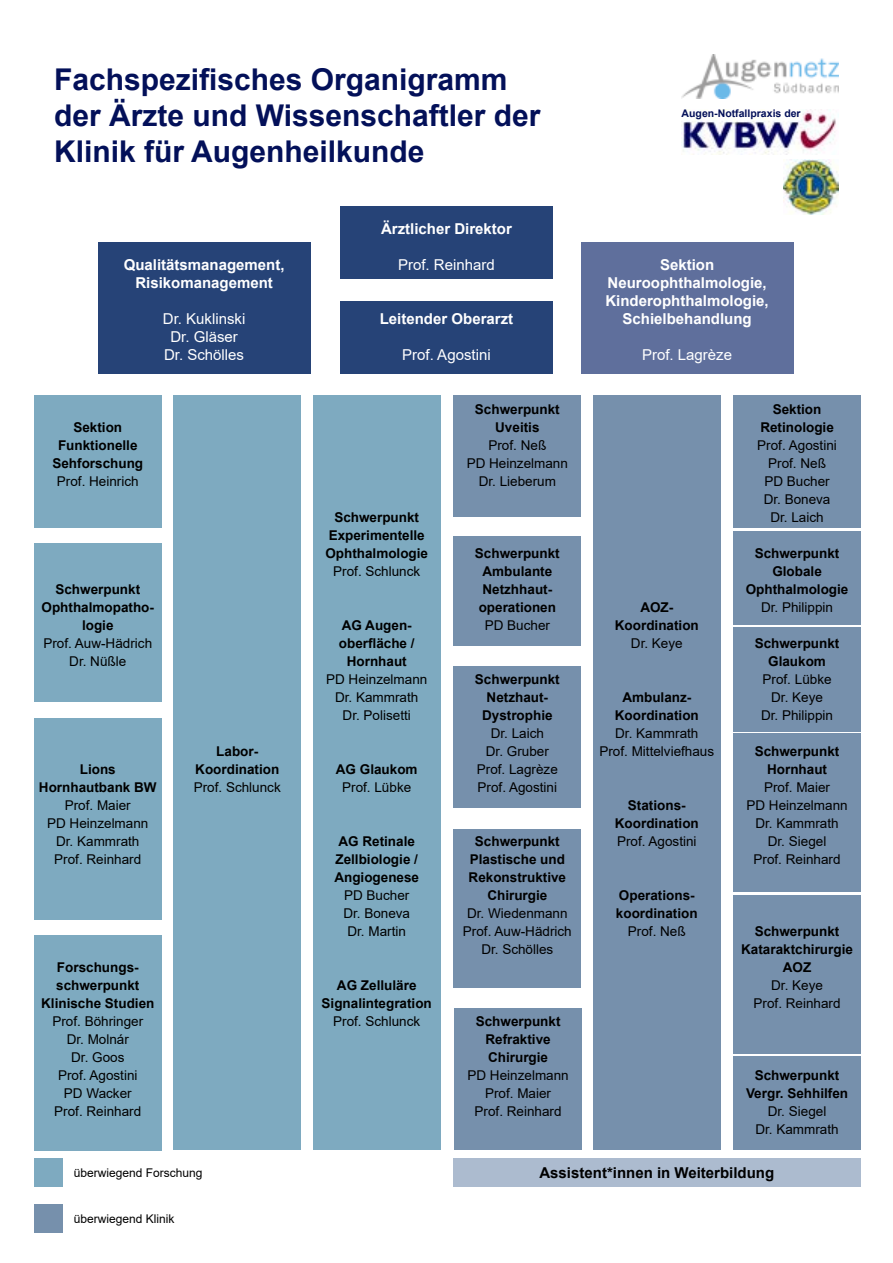
<style>
.page{position:relative;width:893px;height:1263px;background:#fff}
.page>*{position:absolute;margin:0;border:0;box-sizing:border-box;transform-origin:0 0}
.t1{font:700 30px/36px "Arial";color:#031059}
.t2{font:700 15px/18px "Arial";color:#fff;text-align:center}
.t3{font:15px/18px "Arial";color:#fff;text-align:center}
.t4{font:700 15px "Arial";color:#000}
.t5{font:700 13.5px/18px "Arial";color:#000;text-align:center}
.t6{font:13.5px/18px "Arial";color:#000;text-align:center}
.t7{font:12px "Arial";color:#000}
.t8{font:700 10.5px "Arial";color:#031059}
</style>
<div class="page">
<div style="left:340px;top:206px;width:213px;height:73px;background:#264377"></div>
<div style="left:340px;top:301px;width:213px;height:72px;background:#264377"></div>
<div style="left:581px;top:242px;width:212px;height:131px;background:#5f6f9c"></div>
<div style="left:98px;top:242px;width:212px;height:131px;background:#264377"></div>
<div style="left:34px;top:395px;width:128px;height:133px;background:#7eaac0"></div>
<div style="left:173px;top:395px;width:128px;height:755px;background:#7eaac0"></div>
<div style="left:34px;top:543px;width:128px;height:159px;background:#7eaac0"></div>
<div style="left:34px;top:718px;width:128px;height:201px;background:#7eaac0"></div>
<div style="left:34px;top:935px;width:128px;height:215px;background:#7eaac0"></div>
<div style="left:313px;top:395px;width:128px;height:755px;background:#7eaac0"></div>
<div style="left:454px;top:395px;width:127px;height:122px;background:#7690ac"></div>
<div style="left:593px;top:395px;width:128px;height:755px;background:#7690ac"></div>
<div style="left:454px;top:536px;width:127px;height:109px;background:#7690ac"></div>
<div style="left:454px;top:666px;width:127px;height:142px;background:#7690ac"></div>
<div style="left:454px;top:829px;width:127px;height:159px;background:#7690ac"></div>
<div style="left:454px;top:1008px;width:128px;height:142px;background:#7690ac"></div>
<div style="left:733px;top:395px;width:128px;height:133px;background:#7690ac"></div>
<div style="left:733px;top:531px;width:128px;height:93px;background:#7690ac"></div>
<div style="left:733px;top:627px;width:128px;height:104px;background:#7690ac"></div>
<div style="left:733px;top:733px;width:128px;height:159px;background:#7690ac"></div>
<div style="left:733px;top:895px;width:128px;height:159px;background:#7690ac"></div>
<div style="left:733px;top:1057px;width:128px;height:93px;background:#7690ac"></div>
<div style="left:34px;top:1159px;width:28px;height:28px;background:#7eaac0"></div>
<div style="left:34px;top:1204px;width:28px;height:28px;background:#7690ac"></div>
<div style="left:453px;top:1159px;width:407px;height:28px;background:#acbbcf"></div>
<img style="left:682px;top:54px;width:157px;height:45px">
<img style="left:682px;top:109px;width:154px;height:45px">
<img style="left:784px;top:160px;width:55px;height:55px">
<h1 class="t1" style="left:54px;top:62px;width:488px">Fachspezifisches Organigramm der Ärzte und Wissenschaftler der<br>Klinik für Augenheilkunde</h1>
<p class="t2" style="left:124px;top:256px;width:162px">Qualitätsmanagement,<br>Risikomanagement</p>
<p class="t3" style="left:163px;top:310px;width:84px">Dr. Kuklinski<br>Dr. Gläser<br>Dr. Schölles</p>
<p class="t5" style="left:52px;top:418px;width:92px">Sektion<br>Funktionelle<br>Sehforschung</p>
<p class="t6" style="left:57px;top:472px;width:83px">Prof. Heinrich</p>
<p class="t5" style="left:42px;top:580px;width:114px">Schwerpunkt<br>Ophthalmopatho&shy;logie</p>
<p class="t6" style="left:43px;top:634px;width:110px">Prof. Auw-Hädrich<br>Dr. Nüßle</p>
<p class="t5" style="left:39px;top:760px;width:119px">Lions<br>Hornhautbank BW</p>
<p class="t6" style="left:47px;top:796px;width:103px">Prof. Maier<br>PD Heinzelmann<br>Dr. Kammrath<br>Prof. Reinhard</p>
<p class="t5" style="left:195px;top:742px;width:85px">Labor-<br>Koordination</p>
<p class="t6" style="left:194px;top:778px;width:89px">Prof. Schlunck</p>
<p class="t5" style="left:41px;top:958px;width:115px">Forschungs&shy;schwerpunkt<br>Klinische Studien</p>
<p class="t6" style="left:52px;top:1012px;width:92px">Prof. Böhringer<br>Dr. Molnár<br>Dr. Goos<br>Prof. Agostini<br>PD Wacker<br>Prof. Reinhard</p>
<p class="t2" style="left:381px;top:220px;width:132px">Ärztlicher Direktor</p>
<p class="t3" style="left:398px;top:256px;width:98px">Prof. Reinhard</p>
<p class="t2" style="left:380px;top:310px;width:135px">Leitender Oberarzt</p>
<p class="t3" style="left:402px;top:346px;width:90px">Prof. Agostini</p>
<p class="t5" style="left:325px;top:508px;width:104px">Schwerpunkt<br>Experimentelle<br>Ophthalmologie</p>
<p class="t6" style="left:333px;top:562px;width:89px">Prof. Schlunck</p>
<p class="t5" style="left:339px;top:616px;width:77px">AG Augen&shy;oberfläche /<br>Hornhaut</p>
<p class="t6" style="left:326px;top:670px;width:103px">PD Heinzelmann<br>Dr. Kammrath<br>Dr. Polisetti</p>
<p class="t5" style="left:336px;top:760px;width:83px">AG Glaukom</p>
<p class="t6" style="left:342px;top:778px;width:71px">Prof. Lübke</p>
<p class="t5" style="left:334px;top:832px;width:86px">AG Retinale<br>Zellbiologie /<br>Angiogenese</p>
<p class="t6" style="left:343px;top:886px;width:68px">PD Bucher<br>Dr. Boneva<br>Dr. Martin</p>
<p class="t5" style="left:322px;top:976px;width:112px">AG Zelluläre<br>Signalintegration</p>
<p class="t6" style="left:333px;top:1012px;width:89px">Prof. Schlunck</p>
<p class="t5" style="left:475px;top:400px;width:86px">Schwerpunkt<br>Uveitis</p>
<p class="t6" style="left:467px;top:436px;width:103px">Prof. Neß<br>PD Heinzelmann<br>Dr. Lieberum</p>
<p class="t5" style="left:475px;top:544px;width:86px;text-align:left">Schwerpunkt<br>Ambulante<br>Netzhhaut&shy;operationen</p>
<p class="t6" style="left:485px;top:616px;width:67px">PD Bucher</p>
<p class="t5" style="left:475px;top:670px;width:86px">Schwerpunkt<br>Netzhaut-<br>Dystrophie</p>
<p class="t6" style="left:477px;top:724px;width:83px">Dr. Laich<br>Dr. Gruber<br>Prof. Lagrèze<br>Prof. Agostini</p>
<p class="t5" style="left:469px;top:832px;width:99px">Schwerpunkt<br>Plastische und<br>Rekonstruktive<br>Chirurgie</p>
<p class="t6" style="left:463px;top:904px;width:110px">Dr. Wiedenmann<br>Prof. Auw-Hädrich<br>Dr. Schölles</p>
<p class="t5" style="left:476px;top:1012px;width:86px">Schwerpunkt<br>Refraktive<br>Chirurgie</p>
<p class="t6" style="left:467px;top:1066px;width:103px">PD Heinzelmann<br>Prof. Maier<br>Prof. Reinhard</p>
<p class="t8" style="left:682px;top:106px;width:121px">Augen-Notfallpraxis der</p>
<p class="t2" style="left:605px;top:256px;width:165px">Sektion<br>Neuroophthalmologie,<br>Kinderophthalmologie,<br>Schielbehandlung</p>
<p class="t3" style="left:642px;top:346px;width:92px">Prof. Lagrèze</p>
<p class="t5" style="left:615px;top:598px;width:85px">AOZ-<br>Koordination</p>
<p class="t6" style="left:631px;top:634px;width:53px">Dr. Keye</p>
<p class="t5" style="left:615px;top:688px;width:85px">Ambulanz-<br>Koordination</p>
<p class="t6" style="left:599px;top:724px;width:116px">Dr. Kammrath<br>Prof. Mittelviefhaus</p>
<p class="t5" style="left:615px;top:796px;width:85px">Stations-<br>Koordination</p>
<p class="t6" style="left:617px;top:832px;width:81px">Prof. Agostini</p>
<p class="t5" style="left:616px;top:886px;width:83px;text-align:left">Operations&shy;koordination</p>
<p class="t6" style="left:628px;top:922px;width:59px">Prof. Neß</p>
<p class="t5" style="left:760px;top:400px;width:75px">Sektion<br>Retinologie</p>
<p class="t6" style="left:757px;top:436px;width:81px">Prof. Agostini<br>Prof. Neß<br>PD Bucher<br>Dr. Boneva<br>Dr. Laich</p>
<p class="t5" style="left:746px;top:544px;width:104px">Schwerpunkt<br>Globale<br>Ophthalmologie</p>
<p class="t6" style="left:761px;top:598px;width:74px">Dr. Philippin</p>
<p class="t5" style="left:755px;top:634px;width:86px">Schwerpunkt<br>Glaukom</p>
<p class="t6" style="left:761px;top:670px;width:74px">Prof. Lübke<br>Dr. Keye<br>Dr. Philippin</p>
<p class="t5" style="left:755px;top:742px;width:86px">Schwerpunkt<br>Hornhaut</p>
<p class="t6" style="left:746px;top:778px;width:103px">Prof. Maier<br>PD Heinzelmann<br>Dr. Kammrath<br>Dr. Siegel<br>Prof. Reinhard</p>
<p class="t5" style="left:741px;top:922px;width:113px">Schwerpunkt<br>Kataraktchirurgie<br>AOZ</p>
<p class="t6" style="left:754px;top:976px;width:89px">Dr. Keye<br>Prof. Reinhard</p>
<p class="t5" style="left:746px;top:1066px;width:104px">Schwerpunkt<br>Vergr. Sehhilfen</p>
<p class="t6" style="left:755px;top:1102px;width:85px">Dr. Siegel<br>Dr. Kammrath</p>
<p class="t7" style="left:74px;top:1165px;width:130px">überwiegend Forschung</p>
<p class="t7" style="left:74px;top:1210px;width:102px">überwiegend Klinik</p>
<p class="t4" style="left:539px;top:1162px;width:236px">Assistent*innen in Weiterbildung</p>
</div>
